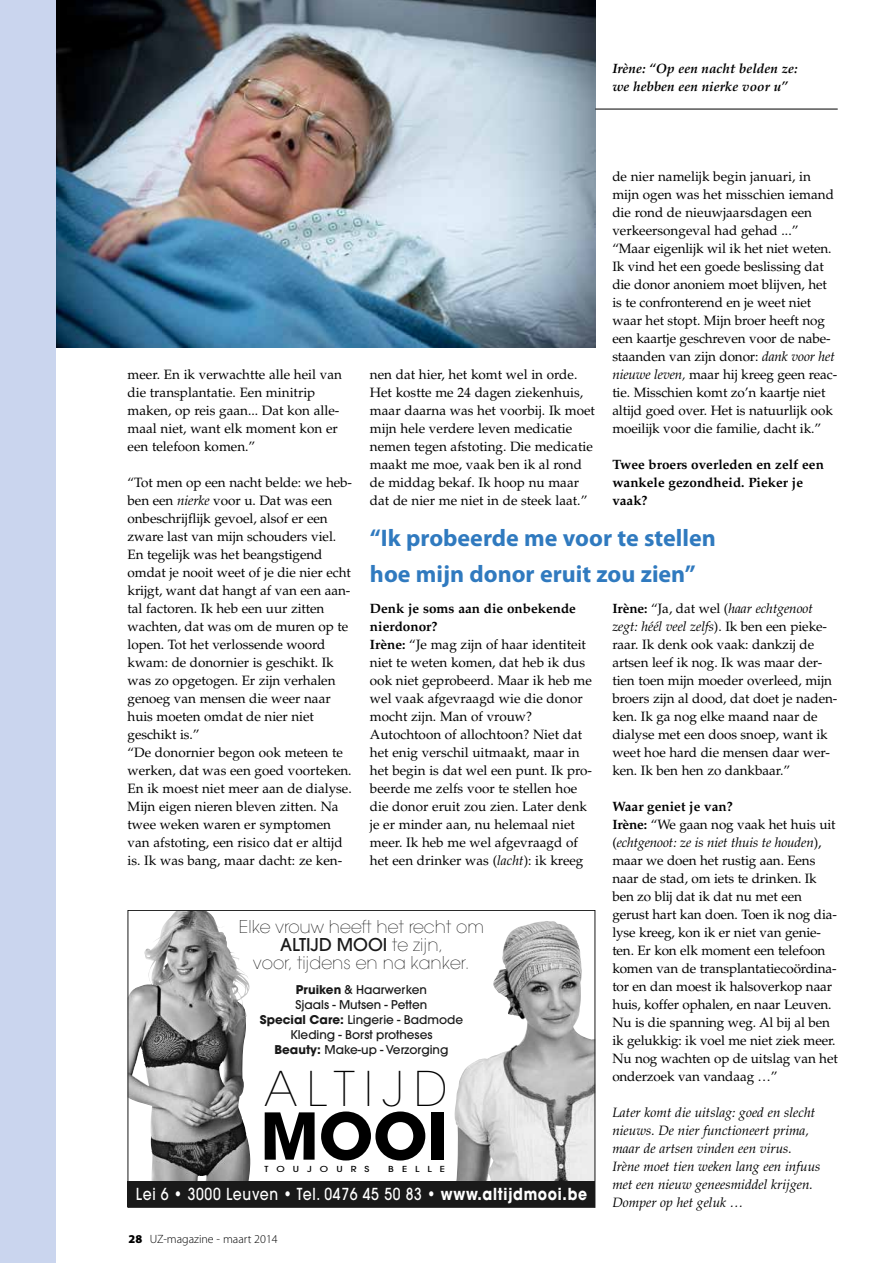
<style>
.page{position:relative;width:893px;height:1263px;background:#fff}
.page>*{position:absolute;margin:0;border:0;box-sizing:border-box;transform-origin:0 0}
.t1{font:700 63.9px "Avant Garde";color:#000}
.t2{font:200 47.55px "Avant Garde";color:#000}
.t3{font:700 24px/36px "Myriad Pro";color:#307abf}
.t4{font:200 17.55px/18px "Avant Garde";color:#191919;text-align:center}
.t5{font:500 16.5px "Avant Garde";letter-spacing:.05em;color:#fff;scale:.85 1}
.t6{font:13.5px/18px "Palatino LT Std";letter-spacing:-.005em;color:#000}
.t7{font:italic 13.5px/18px "Palatino LT Std";color:#000}
.t8{font:700 13.5px/18px "Palatino LT Std";color:#000}
.t9{font:italic 700 13.5px/18px "Palatino LT Std";color:#000}
.t10{font:500 12px/15px "Avant Garde";color:#191919;text-align:center}
.t11{font:300 12px "Myriad Pro";color:#000}
.t12{font:500 8.25px "Avant Garde";color:#000;scale:1.2 1}
.s1{font-style:italic}
.s2{font-weight:700}
.s3{font-weight:500}
.s4{font-weight:900}
</style>
<div class="page">
<img style="left:55px;top:0;width:540px;height:348px">
<hr style="left:595px;top:109px;width:243px;height:1px;background:#000">
<img style="left:455px;top:921px;width:138px;height:260px">
<img style="left:130px;top:912px;width:120px;height:269px">
<div style="left:128px;top:1181px;width:467px;height:26px;background:#191919"></div>
<div style="left:128px;top:910px;width:467px;height:298px;border:1px solid #191919"></div>
<div style="left:0;top:0;width:55px;height:1263px;background:#cad5ee"></div>
<p class="t9" style="left:612px;top:60px;width:187px">Irène: “Op een nacht belden ze: we hebben een nierke voor u”</p>
<p class="t6" style="left:612px;top:168px;width:226px">de nier namelijk begin januari, in mijn ogen was het misschien iemand die rond de nieuwjaarsdagen een verkeersongeval had gehad ...” “Maar eigenlijk wil ik het niet weten.<br>Ik vind het een goede beslissing dat die donor anoniem moet blijven, het is te confronterend en je weet niet waar het stopt. Mijn broer heeft nog een kaartje geschreven voor de nabe&shy;staanden van zijn donor: <span class="s1">dank voor het nieuwe leven,</span> maar hij kreeg geen reac&shy;tie. Misschien komt zo’n kaartje niet altijd goed over. Het is natuurlijk ook moeilijk voor die familie, dacht ik.”</p>
<p class="t8" style="left:612px;top:456px;width:213px">Twee broers overleden en zelf een wankele gezondheid. Pieker je vaak?</p>
<p class="t6" style="left:370px;top:366px;width:227px">nen dat hier, het komt wel in orde.<br>Het kostte me 24 dagen ziekenhuis, maar daarna was het voorbij. Ik moet mijn hele verdere leven medicatie nemen tegen afstoting. Die medicatie maakt me moe, vaak ben ik al rond de middag bekaf. Ik hoop nu maar dat de nier me niet in de steek laat.”</p>
<p class="t6" style="left:128px;top:366px;width:216px">meer. En ik verwachtte alle heil van die transplantatie. Een minitrip maken, op reis gaan... Dat kon alle&shy;maal niet, want elk moment kon er een telefoon komen.”</p>
<p class="t6" style="left:128px;top:474px;width:226px">“Tot men op een nacht belde: we heb&shy;ben een <span class="s1">nierke</span> voor u. Dat was een onbeschrijflijk gevoel, alsof er een zware last van mijn schouders viel.<br>En tegelijk was het beangstigend omdat je nooit weet of je die nier echt krijgt, want dat hangt af van een aan&shy;tal factoren. Ik heb een uur zitten wachten, dat was om de muren op te lopen. Tot het verlossende woord kwam: de donornier is geschikt. Ik was zo opgetogen. Er zijn verhalen genoeg van mensen die weer naar huis moeten omdat de nier niet geschikt is.”<br>“De donornier begon ook meteen te werken, dat was een goed voorteken.<br>En ik moest niet meer aan de dialyse.<br>Mijn eigen nieren bleven zitten. Na twee weken waren er symptomen van afstoting, een risico dat er altijd is. Ik was bang, maar dacht: ze ken-</p>
<h3 class="t3" style="left:370px;top:519px;width:347px">“Ik probeerde me voor te stellen hoe mijn donor eruit zou zien”</h3>
<p class="t6" style="left:612px;top:600px;width:227px"><span class="s2">Irène:</span> “Ja, dat wel (<span class="s1">haar echtgenoot zegt: héél veel zelfs</span>). Ik ben een pieke&shy;raar. Ik denk ook vaak: dankzij de artsen leef ik nog. Ik was maar der&shy;tien toen mijn moeder overleed, mijn broers zijn al dood, dat doet je naden&shy;ken. Ik ga nog elke maand naar de dialyse met een doos snoep, want ik weet hoe hard die mensen daar wer&shy;ken. Ik ben hen zo dankbaar.”</p>
<p class="t6" style="left:612px;top:798px;width:227px"><span class="s2">Waar geniet je van?<br>Irène:</span> “We gaan nog vaak het huis uit (<span class="s1">echtgenoot: ze is niet thuis te houden</span>), maar we doen het rustig aan. Eens naar de stad, om iets te drinken. Ik ben zo blij dat ik dat nu met een gerust hart kan doen. Toen ik nog dia&shy;lyse kreeg, kon ik er niet van genie&shy;ten. Er kon elk moment een telefoon komen van de transplantatiecoördina&shy;tor en dan moest ik halsoverkop naar huis, koffer ophalen, en naar Leuven.<br>Nu is die spanning weg. Al bij al ben ik gelukkig: ik voel me niet ziek meer.<br>Nu nog wachten op de uitslag van het onderzoek van vandaag …”</p>
<p class="t7" style="left:612px;top:1104px;width:210px">Later komt die uitslag: goed en slecht nieuws. De nier functioneert prima, maar de artsen vinden een virus.<br>Irène moet tien weken lang een infuus met een nieuw geneesmiddel krijgen.<br>Domper op het geluk …</p>
<p class="t6" style="left:370px;top:600px;width:224px"><span class="s2">Denk je soms aan die onbekende nierdonor?<br>Irène:</span> “Je mag zijn of haar identiteit niet te weten komen, dat heb ik dus ook niet geprobeerd. Maar ik heb me wel vaak afgevraagd wie die donor mocht zijn. Man of vrouw?<br>Autochtoon of allochtoon? Niet dat het enig verschil uitmaakt, maar in het begin is dat wel een punt. Ik pro&shy;beerde me zelfs voor te stellen hoe die donor eruit zou zien. Later denk je er minder aan, nu helemaal niet meer. Ik heb me wel afgevraagd of het een drinker was (<span class="s1">lacht</span>): ik kreeg</p>
<p class="t4" style="left:239px;top:918px;width:247px">Elke vrouw heeft het recht om<br><span class="s3">ALTIJD MOOI</span> te zijn,<br>voor, tijdens en na kanker.</p>
<p class="t10" style="left:260px;top:982px;width:205px"><span class="s2">Pruiken</span> &amp; Haarwerken<br>Sjaals - Mutsen - Petten<br><span class="s2">Special Care:</span> Lingerie - Badmode<br>Kleding - Borst protheses<br><span class="s2">Beauty:</span> Make-up - Verzorging</p>
<h2 class="t2" style="left:265px;top:1061px;width:184px">ALTIJD</h2>
<h1 class="t1" style="left:260px;top:1095px;width:189px">MOOI</h1>
<p class="t12" style="left:265px;top:1164px;width:89px">TOUJOURS</p>
<p class="t12" style="left:388px;top:1164px;width:49px">BELLE</p>
<p class="t5" style="left:136px;top:1183px;width:532px">Lei 6 • 3000 Leuven • Tel. 0476 45 50 83 • <span class="s2">www.altijdmooi.be</span></p>
<p class="t11" style="left:129px;top:1232px;width:151px"><span class="s4">28</span> UZ-magazine - maart 2014</p>
</div>
